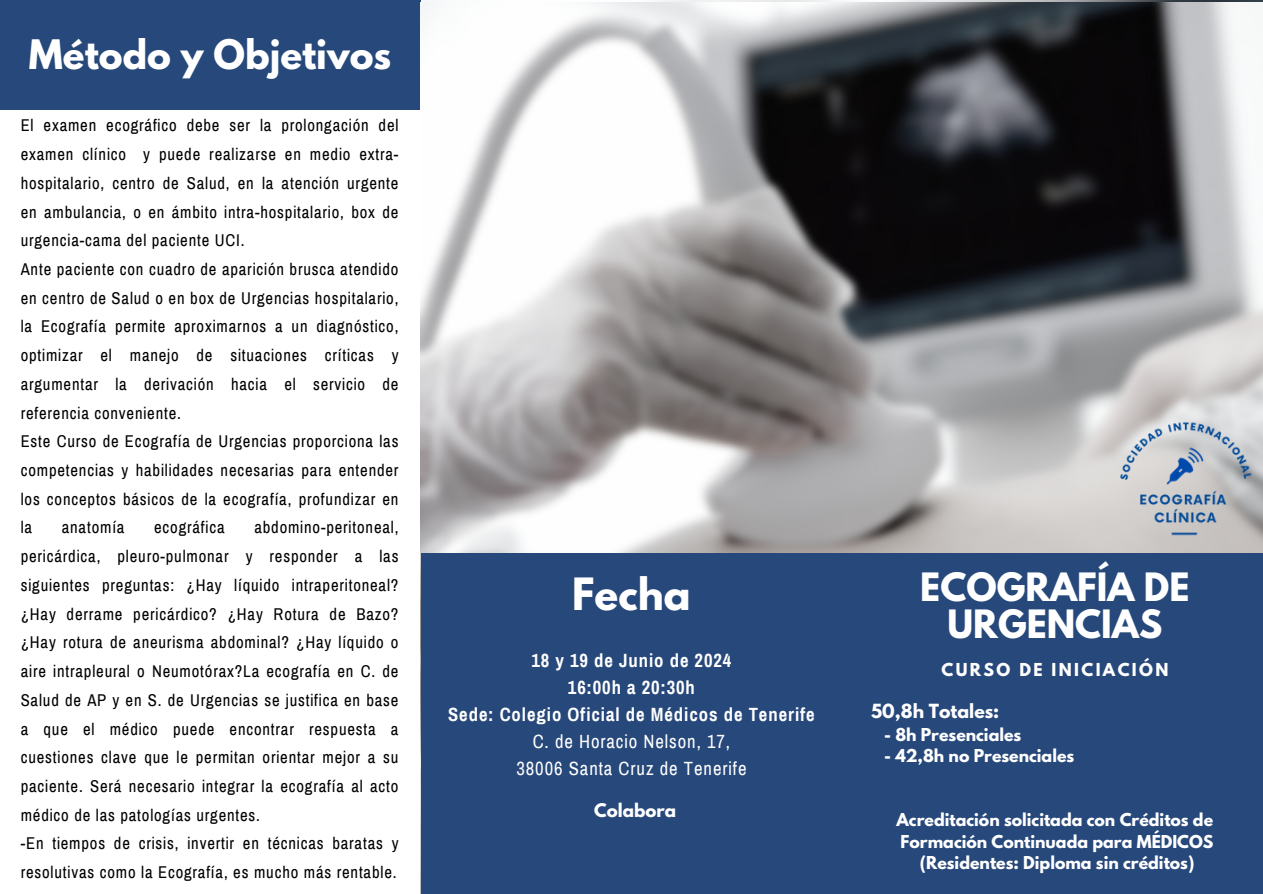
<style>
.page{position:relative;width:1263px;height:894px;background:#fff}
.page>*{position:absolute;margin:0;border:0;box-sizing:border-box;transform-origin:0 0}
.t1{font:700 39.45px "League Spartan";color:#fff}
.t2{font:700 36px "League Spartan";color:#fff}
.t3{font:700 34.5px/37.8px "League Spartan";color:#fff;text-align:center}
.t4{font:700 18.6px "Archivo Narrow";letter-spacing:.05em;color:#fff}
.t5{font:18.6px "Archivo Narrow";letter-spacing:.05em;color:#fff}
.t6{font:700 17.25px "League Spartan";color:#fff}
.t7{font:16.65px/28.7px "Archivo Narrow";letter-spacing:.05em;color:#000;text-align:justify}
.t8{font:700 16.65px "League Spartan";color:#fff}
.t9{font:700 15.75px "League Spartan";color:#fff}
.t10{font:700 15.75px "League Spartan";letter-spacing:.15em;color:#fff}
</style>
<div class="page">
<div style="left:421px;top:530px;width:842px;height:363px;background:#27487a"></div>
<div style="left:0;top:0;width:421px;height:109px;background:#27487a"></div>
<img style="left:421px;top:3px;width:842px;height:549px">
<img style="left:1111px;top:411px;width:146px;height:132px">
<p class="t2" style="left:29px;top:36px;width:364px">Método y Objetivos</p>
<p class="t7" style="left:21px;top:111px;width:379px">El examen ecográfico debe ser la prolongación del examen clínico y puede realizarse en medio extra&shy;hospitalario, centro de Salud, en la atención urgente en ambulancia, o en ámbito intra-hospitalario, box de urgencia-cama del paciente UCI.</p>
<p class="t7" style="left:21px;top:255px;width:379px">Ante paciente con cuadro de aparición brusca atendido en centro de Salud o en box de Urgencias hospitalario, la Ecografía permite aproximarnos a un diagnóstico, optimizar el manejo de situaciones críticas y argumentar la derivación hacia el servicio de referencia conveniente.</p>
<p class="t7" style="left:21px;top:427px;width:379px">Este Curso de Ecografía de Urgencias proporciona las competencias y habilidades necesarias para entender los conceptos básicos de la ecografía, profundizar en la</p>
<p class="t7" style="left:62px;top:513px;width:64px">anatomía</p>
<p class="t7" style="left:154px;top:513px;width:72px">ecográfica</p>
<p class="t7" style="left:21px;top:513px;width:379px;text-indent:234px">abdomino-peritoneal, pericárdica, pleuro-pulmonar y responder a las siguientes preguntas: ¿Hay líquido intraperitoneal? ¿Hay derrame pericárdico? ¿Hay Rotura de Bazo? ¿Hay rotura de aneurisma abdominal? ¿Hay líquido o aire intrapleural o Neumotórax?La ecografía en C. de Salud de AP y en S. de Urgencias se justifica en base a que el médico puede encontrar respuesta a cuestiones clave que le permitan orientar mejor a su paciente. Será necesario integrar la ecografía al acto médico de las patologías urgentes.</p>
<p class="t7" style="left:21px;top:829px;width:379px">-En tiempos de crisis, invertir en técnicas baratas y resolutivas como la Ecografía, es mucho más rentable.</p>
<p class="t1" style="left:572px;top:574px;width:120px">Fecha</p>
<p class="t4" style="left:531px;top:650px;width:202px">18 y 19 de Junio de 2024</p>
<p class="t4" style="left:568px;top:677px;width:128px">16:00h a 20:30h</p>
<p class="t4" style="left:448px;top:704px;width:368px">Sede: Colegio Oficial de Médicos de Tenerife</p>
<p class="t5" style="left:533px;top:731px;width:199px">C. de Horacio Nelson, 17,</p>
<p class="t5" style="left:516px;top:758px;width:232px">38006 Santa Cruz de Tenerife</p>
<p class="t8" style="left:594px;top:802px;width:83px">Colabora</p>
<p class="t3" style="left:920px;top:572px;width:271px">ECOGRAFÍA DE<br>URGENCIAS</p>
<p class="t10" style="left:941px;top:662px;width:228px">CURSO DE INICIACIÓN</p>
<p class="t6" style="left:871px;top:702px;width:130px">50,8h Totales:</p>
<p class="t9" style="left:884px;top:726px;width:139px">- 8h Presenciales</p>
<p class="t9" style="left:884px;top:747px;width:192px">- 42,8h no Presenciales</p>
<p class="t9" style="left:897px;top:812px;width:318px">Acreditación solicitada con Créditos de</p>
<p class="t9" style="left:901px;top:833px;width:314px">Formación Continuada para MÉDICOS</p>
<p class="t9" style="left:920px;top:854px;width:276px">(Residentes: Diploma sin créditos)</p>
</div>
